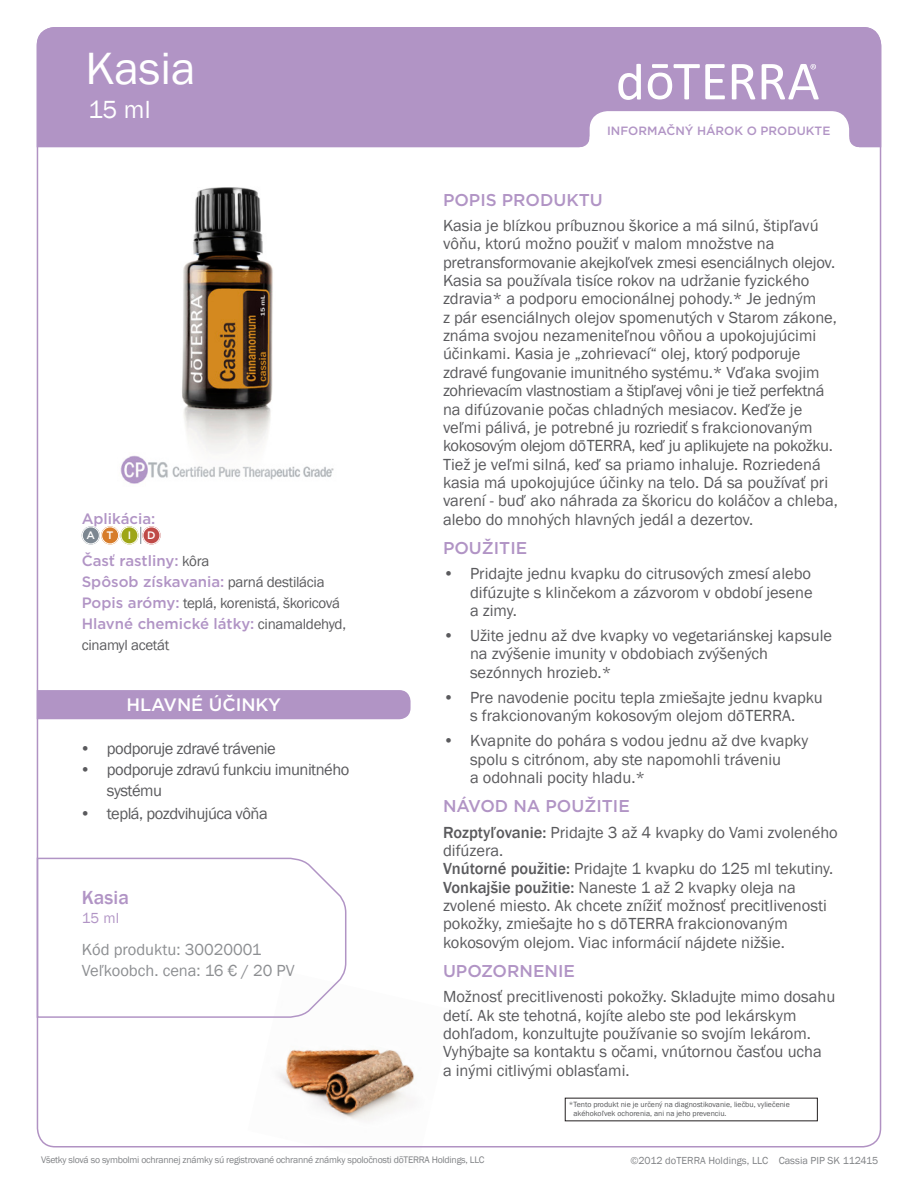
<style>
.page{position:relative;width:918px;height:1188px;background:#fff}
.page>*{position:absolute;margin:0;border:0;box-sizing:border-box;transform-origin:0 0}
.t1{font:46.5px "Franklin Gothic";color:#fff}
.t2{font:25.5px "Franklin Gothic";color:#fff}
.t3{font:500 19.5px "Franklin Gothic";letter-spacing:.01em;color:#b194c5}
.t4{font:500 18px "Gotham";color:#fff}
.Purple_Headers{font:500 17.1px "Gotham";color:#b194c5}
.Body{font:16.5px/18.3px "Franklin Gothic";color:#5a5a5d}
.Directions_bold_2nd{font:16.5px/18.3px "Franklin Gothic";color:#5a5a5d}
.Body-2{font:16.5px/21px "Franklin Gothic";letter-spacing:-.03em;color:#5a5a5d}
.Directions_Bold_Attr{font:16.5px/18.3px "Franklin Gothic";color:#5a5a5d}
.t5{font:16.5px "Franklin Gothic";color:#8d8f92}
.Oil_Attribute_Panel{font:15px/21px "Franklin Gothic";letter-spacing:-.02em;color:#5a5a5d}
.Oil_Attribute_Panel-2{font:500 15px "Gotham";color:#b194c5}
.t6{font:15px "Franklin Gothic";color:#b194c5}
.t7{font:500 12px "Gotham";color:#b194c5}
.t8{font:500 10.8px "Gotham";color:#fff}
.t9{font:10.5px "Franklin Gothic";color:#808285}
.t10{font:9.75px "Franklin Gothic";letter-spacing:-.025em;color:#808285}
.t11{font:7.8px/8.6px "Franklin Gothic";color:#57585a}
.s1{font-family:"Franklin Gothic";font-weight:400;color:#5a5a5d}
.s2{font-family:"Gotham";font-weight:500;color:#b194c5}
.s3{font-weight:500}
</style>
<div class="page">
<img style="left:278px;top:1049px;width:137px;height:72px">
<div style="left:37px;top:27px;width:844px;height:120px;background:#b194c5"></div>
<svg style="left:732px;top:64px;width:23px;height:35px"></svg>
<svg style="left:648px;top:64px;width:77px;height:36px"></svg>
<svg style="left:618px;top:64px;width:23px;height:36px"></svg>
<svg style="left:762px;top:64px;width:57px;height:35px"></svg>
<svg style="left:36px;top:689px;width:375px;height:31px;background:#b69ac8"></svg>
<svg style="left:580px;top:111px;width:279px;height:37px"></svg>
<svg style="left:36px;top:856px;width:311px;height:163px"></svg>
<svg style="left:140px;top:527px;width:1px;height:17px"></svg>
<svg style="left:82px;top:526px;width:18px;height:19px"></svg>
<div style="left:82px;top:527px;width:17px;height:17px;border:1px solid #fff;border-radius:50%"></div>
<svg style="left:101px;top:526px;width:18px;height:19px"></svg>
<div style="left:101px;top:527px;width:18px;height:17px;border:1px solid #fff;border-radius:50%"></div>
<svg style="left:120px;top:526px;width:19px;height:19px"></svg>
<div style="left:121px;top:527px;width:17px;height:17px;border:1px solid #fff;border-radius:50%"></div>
<svg style="left:142px;top:526px;width:19px;height:19px"></svg>
<div style="left:143px;top:527px;width:17px;height:17px;border:1px solid #fff;border-radius:50%"></div>
<img style="left:120px;top:455px;width:214px;height:29px">
<img style="left:180px;top:187px;width:96px;height:294px">
<p class="t1" style="left:85px;top:40px;width:112px">Kasia</p>
<p class="t2" style="left:88px;top:94px;width:64px">15 ml</p>
<p class="Oil_Attribute_Panel-2" style="left:82px;top:508px;width:75px">Aplikácia:</p>
<p class="t8" style="left:87px;top:528px;width:29px">A T</p>
<p class="t8" style="left:128px;top:528px;width:5px">I</p>
<p class="t8" style="left:147px;top:528px;width:10px">D</p>
<p class="Oil_Attribute_Panel-2" style="left:82px;top:550px;width:129px">Časť rastliny: <span class="s1">kôra</span></p>
<p class="Oil_Attribute_Panel-2" style="left:82px;top:571px;width:244px">Spôsob získavania: <span class="s1">parná destilácia</span></p>
<p class="Oil_Attribute_Panel" style="left:82px;top:592px;width:260px"><span class="s2">Popis arómy:</span> teplá, korenistá, škoricová</p>
<p class="Oil_Attribute_Panel" style="left:82px;top:613px;width:266px"><span class="s2">Hlavné chemické látky:</span> cinamaldehyd, cinamyl acetát</p>
<p class="t4" style="left:126px;top:693px;width:156px">HLAVNÉ ÚČINKY</p>
<p class="Body-2" style="left:80px;top:739px;width:197px">• podporuje zdravé trávenie</p>
<p class="Body-2" style="left:107px;top:760px;width:244px;text-indent:-27px">• podporuje zdravú funkciu imunitného systému</p>
<p class="Body-2" style="left:80px;top:803px;width:189px">• teplá, pozdvihujúca vôňa</p>
<p class="t3" style="left:82px;top:885px;width:49px">Kasia</p>
<p class="t6" style="left:82px;top:909px;width:39px">15 ml</p>
<p class="t5" style="left:82px;top:939px;width:181px">Kód produktu: 30020001</p>
<p class="t5" style="left:82px;top:960px;width:214px">Veľkoobch. cena: 16 € / 20 PV</p>
<p class="t7" style="left:607px;top:123px;width:225px">INFORMAČNÝ HÁROK O PRODUKTE</p>
<p class="Purple_Headers" style="left:443px;top:188px;width:161px">POPIS PRODUKTU</p>
<p class="Body" style="left:443px;top:216px;width:396px">Kasia je blízkou príbuznou škorice a má silnú, štipľavú vôňu, ktorú možno použiť v malom množstve na pretransformovanie akejkoľvek zmesi esenciálnych olejov.<br>Kasia sa používala tisíce rokov na udržanie fyzického zdravia* a podporu emocionálnej pohody.* Je jedným<br>z pár esenciálnych olejov spomenutých v Starom zákone, známa svojou nezameniteľnou vôňou a upokojujúcimi účinkami. Kasia je „zohrievací“ olej, ktorý podporuje zdravé fungovanie imunitného systému.* Vďaka svojim zohrievacím vlastnostiam a štipľavej vôni je tiež perfektná na difúzovanie počas chladných mesiacov. Keďže je veľmi pálivá, je potrebné ju rozriediť s frakcionovaným kokosovým olejom do–TERRA, keď ju aplikujete na pokožku.<br>Tiež je veľmi silná, keď sa priamo inhaluje. Rozriedená kasia má upokojujúce účinky na telo. Dá sa používať pri varení - buď ako náhrada za škoricu do koláčov a chleba, alebo do mnohých hlavných jedál a dezertov.</p>
<p class="Purple_Headers" style="left:443px;top:537px;width:86px">POUŽITIE</p>
<p class="Body" style="left:470px;top:565px;width:344px;text-align:justify;text-indent:-27px">• Pridajte jednu kvapku do citrusových zmesí alebo difúzujte s klinčekom a zázvorom v období jesene a zimy.</p>
<p class="Body" style="left:470px;top:627px;width:364px;text-indent:-27px">• Užite jednu až dve kvapky vo vegetariánskej kapsule na zvýšenie imunity v obdobiach zvýšených sezónnych hrozieb.*</p>
<p class="Body" style="left:443px;top:689px;width:381px;text-align:center">• Pre navodenie pocitu tepla zmiešajte jednu kvapku s frakcionovaným kokosovým olejom do–TERRA.</p>
<p class="Body" style="left:470px;top:732px;width:340px;text-indent:-27px">• Kvapnite do pohára s vodou jednu až dve kvapky spolu s citrónom, aby ste napomohli tráveniu<br>a odohnali pocity hladu.*</p>
<p class="Purple_Headers" style="left:443px;top:795px;width:188px">NÁVOD NA POUŽITIE</p>
<p class="Directions_Bold_Attr" style="left:443px;top:823px;width:396px"><span class="s3">Rozptyľovanie:</span> Pridajte 3 až 4 kvapky do Vami zvoleného difúzera.</p>
<p class="Directions_bold_2nd" style="left:443px;top:860px;width:392px"><span class="s3">Vnútorné použitie:</span> Pridajte 1 kvapku do 125 ml tekutiny.</p>
<p class="Directions_bold_2nd" style="left:443px;top:878px;width:385px"><span class="s3">Vonkajšie použitie:</span> Naneste 1 až 2 kvapky oleja na zvolené miesto. Ak chcete znížiť možnosť precitlivenosti pokožky, zmiešajte ho s do–TERRA frakcionovaným kokosovým olejom. Viac informácií nájdete nižšie.</p>
<p class="Purple_Headers" style="left:443px;top:960px;width:133px">UPOZORNENIE</p>
<p class="Body" style="left:443px;top:988px;width:394px">Možnosť precitlivenosti pokožky. Skladujte mimo dosahu detí. Ak ste tehotná, kojíte alebo ste pod lekárskym dohľadom, konzultujte používanie so svojím lekárom.<br>Vyhýbajte sa kontaktu s očami, vnútornou časťou ucha<br>a inými citlivými oblasťami.</p>
<p class="t11" style="left:574px;top:1101px;width:218px;text-indent:-5px">*Tento produkt nie je určený na diagnostikovanie, liečbu, vyliečenie akéhokoľvek ochorenia, ani na jeho prevenciu.</p>
<p class="t10" style="left:41px;top:1154px;width:445px">Všetky slová so symbolmi ochrannej známky sú registrované ochranné známky spoločnosti dōTERRA Holdings, LLC</p>
<p class="t9" style="left:630px;top:1154px;width:249px">©2012 doTERRA Holdings, LLC Cassia PIP SK 112415</p>
</div>
